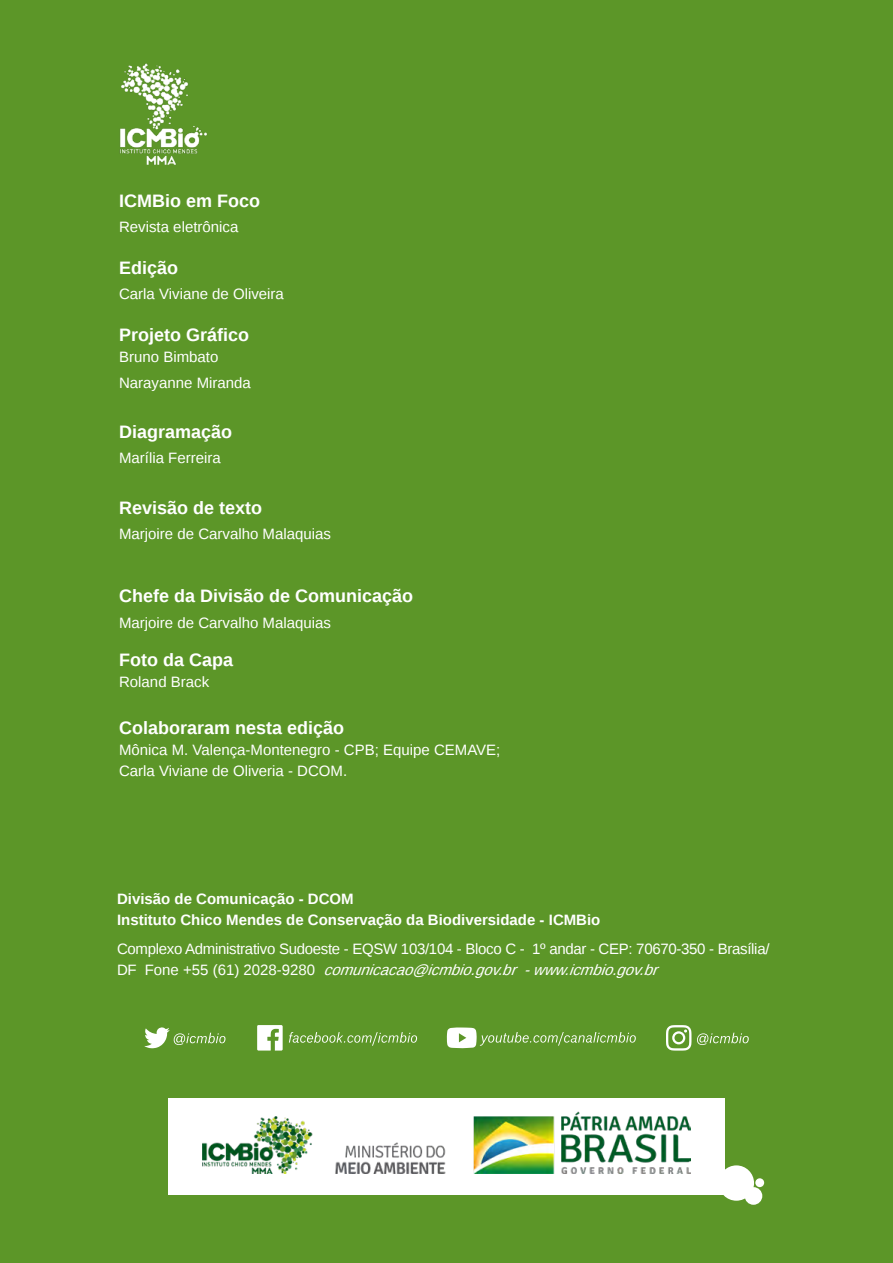
<style>
.page{position:relative;width:893px;height:1263px;background:#5c9628}
.page>*{position:absolute;margin:0;border:0;box-sizing:border-box;transform-origin:0 0}
.t1{font:700 18px "Liberation Sans";color:#fff}
.t2{font:15px/25.2px "Liberation Sans";color:#fff}
.t3{font:15px/21px "Liberation Sans";letter-spacing:-.02em;color:#fff}
.t4{font:700 15px/21px "Liberation Sans";color:#fff}
.s1{font-style:italic}
</style>
<div class="page">
<div style="left:719px;top:1165px;width:35px;height:36px;background:#fff;border-radius:50%"></div>
<div style="left:745px;top:1187px;width:17px;height:18px;background:#fff;border-radius:50%"></div>
<div style="left:755px;top:1178px;width:9px;height:9px;background:#fff;border-radius:50%"></div>
<div style="left:168px;top:1098px;width:557px;height:97px;background:#fff"></div>
<svg style="left:447px;top:1027px;width:189px;height:21px"></svg>
<svg style="left:144px;top:1027px;width:82px;height:21px"></svg>
<svg style="left:697px;top:1033px;width:52px;height:12px"></svg>
<svg style="left:666px;top:1025px;width:25px;height:25px"></svg>
<svg style="left:257px;top:1025px;width:26px;height:26px"></svg>
<svg style="left:289px;top:1032px;width:128px;height:14px"></svg>
<img style="left:202px;top:1112px;width:488px;height:61px">
<img style="left:120px;top:63px;width:87px;height:102px">
<p class="t1" style="left:119px;top:188px;width:143px">ICMBio em Foco</p>
<p class="t2" style="left:119px;top:215px;width:121px">Revista eletrônica</p>
<p class="t1" style="left:119px;top:255px;width:61px">Edição</p>
<p class="t2" style="left:119px;top:282px;width:166px">Carla Viviane de Oliveira</p>
<p class="t1" style="left:119px;top:323px;width:132px">Projeto Gráfico</p>
<p class="t2" style="left:119px;top:345px;width:133px">Bruno Bimbato<br>Narayanne Miranda</p>
<p class="t1" style="left:119px;top:419px;width:115px">Diagramação</p>
<p class="t2" style="left:119px;top:446px;width:103px">Marília Ferreira</p>
<p class="t1" style="left:119px;top:495px;width:145px">Revisão de texto</p>
<p class="t2" style="left:119px;top:522px;width:213px">Marjoire de Carvalho Malaquias</p>
<p class="t1" style="left:119px;top:584px;width:296px">Chefe da Divisão de Comunicação</p>
<p class="t2" style="left:119px;top:610px;width:213px">Marjoire de Carvalho Malaquias</p>
<p class="t1" style="left:119px;top:647px;width:116px">Foto da Capa</p>
<p class="t2" style="left:119px;top:669px;width:92px">Roland Brack</p>
<p class="t1" style="left:119px;top:715px;width:227px">Colaboraram nesta edição</p>
<p class="t2" style="left:119px;top:740px;width:383px;line-height:21px">Mônica M. Valença-Montenegro - CPB; Equipe CEMAVE;<br>Carla Viviane de Oliveria - DCOM.</p>
<p class="t4" style="left:117px;top:888px;width:485px">Divisão de Comunicação - DCOM<br>Instituto Chico Mendes de Conservação da Biodiversidade - ICMBio</p>
<p class="t3" style="left:117px;top:939px;width:654px">Complexo Administrativo Sudoeste - EQSW 103/104 - Bloco C - 1º andar - CEP: 70670-350 - Brasília/<br>D F F o n e + 5 5 ( 6 1 ) 2 0 2 8 - 9 2 8 0 <span class="s1">comunicacao@icmbio.gov.br -www.icmbio.gov.br</span></p>
</div>
